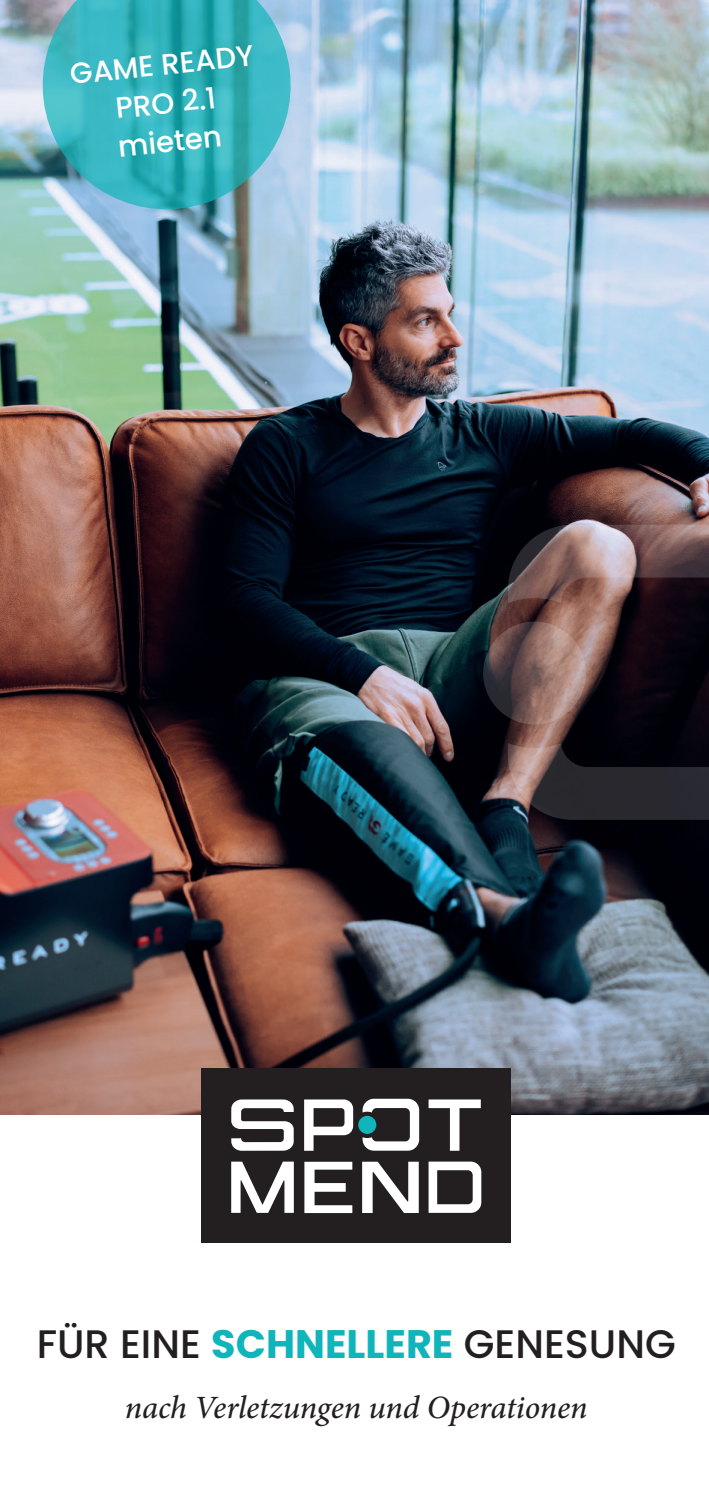
<style>
.page{position:relative;width:709px;height:1489px;background:#fff}
.page>*{position:absolute;margin:0;border:0;box-sizing:border-box;transform-origin:0 0}
.t1{font:500 39.75px "Poppins";color:#231f20}
.t2{font:italic 500 32.5px "Minion Pro";letter-spacing:-.005em;color:#231f20}
.t3{font:500 29.25px/38.8px "Poppins";color:#fff;text-align:center}
.s1{font-weight:700;color:#0fb5ba}
</style>
<div class="page">
<img style="left:0;top:0;width:709px;height:1114px">
<svg style="left:508px;top:524px;width:201px;height:295px"></svg>
<svg style="left:483px;top:621px;width:103px;height:103px"></svg>
<div style="left:201px;top:1068px;width:310px;height:174px;background:#231f20"></div>
<svg style="left:231px;top:1099px;width:63px;height:51px"></svg>
<svg style="left:304px;top:1099px;width:49px;height:51px"></svg>
<svg style="left:428px;top:1099px;width:53px;height:51px"></svg>
<svg style="left:231px;top:1161px;width:63px;height:51px"></svg>
<svg style="left:304px;top:1161px;width:48px;height:51px"></svg>
<svg style="left:362px;top:1161px;width:57px;height:51px"></svg>
<svg style="left:428px;top:1161px;width:53px;height:51px"></svg>
<svg style="left:362px;top:1098px;width:57px;height:52px"></svg>
<div style="left:358px;top:1115px;width:18px;height:18px;background:#0fb5ba;border-radius:50%"></div>
<svg style="left:35px;top:0;width:263px;height:217px"></svg>
<p class="t3" style="left:68px;top:55px;width:186px;rotate:-6deg">GAME READY<br>PRO 2.1 mieten</p>
<p class="t1" style="left:37px;top:1321px;width:640px">FÜR EINE <span class="s1">SCHNELLERE</span> GENESUNG</p>
<p class="t2" style="left:125px;top:1384px;width:464px">nach Verletzungen und Operationen</p>
</div>
